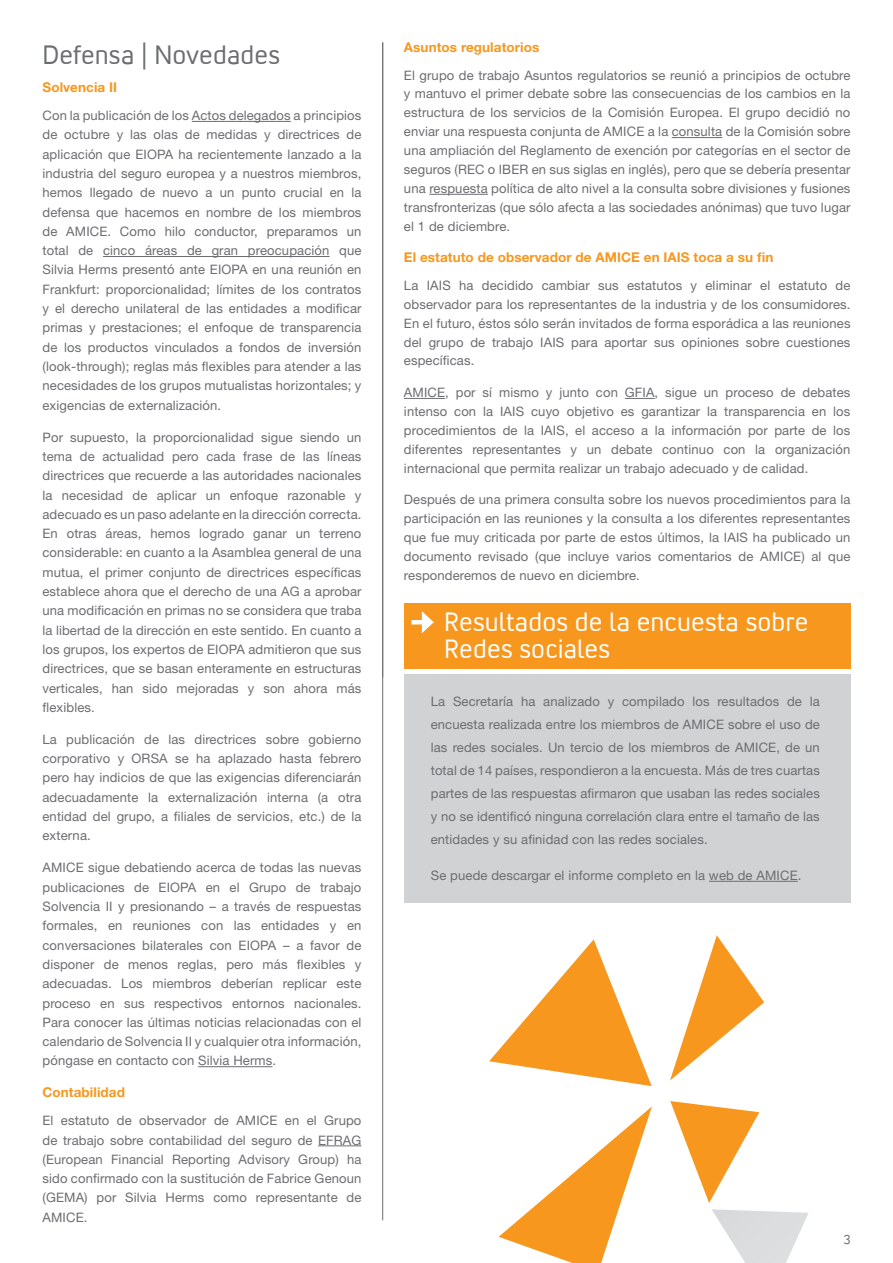
<style>
.page{position:relative;width:893px;height:1263px;background:#fff}
.page>*{position:absolute;margin:0;border:0;box-sizing:border-box;transform-origin:0 0}
.Amice_TITEL{font:27px/27px "Convection";letter-spacing:.005em;color:#fff}
.Amice_TITEL-2{font:27px "Convection";letter-spacing:.005em;color:#6c6d70}
.Amice_ORANGE{font:700 13.5px "Helvetica Neue LT Std";letter-spacing:.005em;color:#f7971d}
.Amice_body_copy{font:13.05px/19.4px "Helvetica Neue LT Std";letter-spacing:.01em;color:#6c6d70;text-align:justify}
.t1{font:13.05px "Convection";color:#6c6d70}
</style>
<div class="page">
<hr style="left:382px;top:42px;width:1px;height:1178px;background:#6c6d70">
<div style="left:404px;top:675px;width:446px;height:228px;background:#d1d2d4"></div>
<div style="left:404px;top:603px;width:446px;height:65px;background:#f7971d"></div>
<hr style="left:709px;top:881px;width:89px;height:1px;background:#6c6d70">
<hr style="left:411px;top:620px;width:15px;height:4px;background:#fff">
<svg style="left:422px;top:611px;width:12px;height:22px"></svg>
<svg style="left:489px;top:939px;width:163px;height:147px"></svg>
<svg style="left:670px;top:935px;width:94px;height:145px"></svg>
<svg style="left:499px;top:1106px;width:153px;height:157px"></svg>
<svg style="left:670px;top:1101px;width:89px;height:102px"></svg>
<svg style="left:712px;top:1209px;width:97px;height:54px"></svg>
<hr style="left:192px;top:121px;width:99px;height:1px;background:#6c6d70">
<hr style="left:103px;top:256px;width:227px;height:1px;background:#6c6d70">
<hr style="left:198px;top:1066px;width:74px;height:1px;background:#6c6d70">
<hr style="left:318px;top:1145px;width:43px;height:1px;background:#6c6d70">
<hr style="left:672px;top:137px;width:50px;height:1px;background:#6c6d70">
<hr style="left:429px;top:194px;width:59px;height:1px;background:#6c6d70">
<hr style="left:404px;top:398px;width:41px;height:1px;background:#6c6d70">
<hr style="left:625px;top:398px;width:30px;height:1px;background:#6c6d70">
<p class="Amice_TITEL-2" style="left:43px;top:38px;width:239px">Defensa | Novedades</p>
<p class="Amice_ORANGE" style="left:43px;top:79px;width:76px">Solvencia II</p>
<p class="Amice_body_copy" style="left:43px;top:106px;width:320px">Con la publicación de los Actos delegados a principios de octubre y las olas de medidas y directrices de aplicación que EIOPA ha recientemente lanzado a la industria del seguro europea y a nuestros miembros, hemos llegado de nuevo a un punto crucial en la defensa que hacemos en nombre de los miembros de AMICE. Como hilo conductor, preparamos un total de cinco áreas de gran preocupación que Silvia Herms presentó ante EIOPA en una reunión en Frankfurt: proporcionalidad; límites de los contratos y el derecho unilateral de las entidades a modificar primas y prestaciones; el enfoque de transparencia de los productos vinculados a fondos de inversión (look-through); reglas más flexibles para atender a las necesidades de los grupos mutualistas horizontales; y exigencias de externalización.</p>
<p class="Amice_body_copy" style="left:43px;top:427px;width:320px">Por supuesto, la proporcionalidad sigue siendo un tema de actualidad pero cada frase de las líneas directrices que recuerde a las autoridades nacionales la necesidad de aplicar un enfoque razonable y adecuado es un paso adelante en la dirección correcta.<br>En otras áreas, hemos logrado ganar un terreno considerable: en cuanto a la Asamblea general de una mutua, el primer conjunto de directrices específicas establece ahora que el derecho de una AG a aprobar una modificación en primas no se considera que traba la libertad de la dirección en este sentido. En cuanto a los grupos, los expertos de EIOPA admitieron que sus directrices, que se basan enteramente en estructuras verticales, han sido mejoradas y son ahora más flexibles.</p>
<p class="Amice_body_copy" style="left:43px;top:729px;width:320px">La publicación de las directrices sobre gobierno corporativo y ORSA se ha aplazado hasta febrero pero hay indicios de que las exigencias diferenciarán adecuadamente la externalización interna (a otra entidad del grupo, a filiales de servicios, etc.) de la externa.</p>
<p class="Amice_body_copy" style="left:43px;top:858px;width:320px">AMICE sigue debatiendo acerca de todas las nuevas publicaciones de EIOPA en el Grupo de trabajo Solvencia II y presionando – a través de respuestas formales, en reuniones con las entidades y en conversaciones bilaterales con EIOPA – a favor de disponer de menos reglas, pero más flexibles y adecuadas. Los miembros deberían replicar este proceso en sus respectivos entornos nacionales.<br>Para conocer las últimas noticias relacionadas con el calendario de Solvencia II y cualquier otra información, póngase en contacto con Silvia Herms.</p>
<p class="Amice_ORANGE" style="left:43px;top:1084px;width:84px">Contabilidad</p>
<p class="Amice_body_copy" style="left:43px;top:1111px;width:320px">El estatuto de observador de AMICE en el Grupo de trabajo sobre contabilidad del seguro de EFRAG (European Financial Reporting Advisory Group) ha sido confirmado con la sustitución de Fabrice Genoun (GEMA) por Silvia Herms como representante de AMICE.</p>
<p class="Amice_ORANGE" style="left:404px;top:39px;width:137px">Asuntos regulatorios</p>
<p class="Amice_body_copy" style="left:404px;top:65px;width:448px;line-height:18.9px">El grupo de trabajo Asuntos regulatorios se reunió a principios de octubre y mantuvo el primer debate sobre las consecuencias de los cambios en la estructura de los servicios de la Comisión Europea. El grupo decidió no enviar una respuesta conjunta de AMICE a la consulta de la Comisión sobre una ampliación del Reglamento de exención por categorías en el sector de seguros (REC o IBER en sus siglas en inglés), pero que se debería presentar una respuesta política de alto nivel a la consulta sobre divisiones y fusiones transfronterizas (que sólo afecta a las sociedades anónimas) que tuvo lugar el 1 de diciembre.</p>
<p class="Amice_ORANGE" style="left:404px;top:249px;width:371px">El estatuto de observador de AMICE en IAIS toca a su fin</p>
<p class="Amice_body_copy" style="left:404px;top:276px;width:448px;line-height:18.9px">La IAIS ha decidido cambiar sus estatutos y eliminar el estatuto de observador para los representantes de la industria y de los consumidores.<br>En el futuro, éstos sólo serán invitados de forma esporádica a las reuniones del grupo de trabajo IAIS para aportar sus opiniones sobre cuestiones específicas.</p>
<p class="Amice_body_copy" style="left:404px;top:383px;width:448px;line-height:18.9px">AMICE, por sí mismo y junto con GFIA, sigue un proceso de debates intenso con la IAIS cuyo objetivo es garantizar la transparencia en los procedimientos de la IAIS, el acceso a la información por parte de los diferentes representantes y un debate continuo con la organización internacional que permita realizar un trabajo adecuado y de calidad.</p>
<p class="Amice_body_copy" style="left:404px;top:490px;width:448px;line-height:18.9px">Después de una primera consulta sobre los nuevos procedimientos para la participación en las reuniones y la consulta a los diferentes representantes que fue muy criticada por parte de estos últimos, la IAIS ha publicado un documento revisado (que incluye varios comentarios de AMICE) al que responderemos de nuevo en diciembre.</p>
<p class="Amice_TITEL" style="left:444px;top:608px;width:366px">Resultados de la encuesta sobre<br>Redes sociales</p>
<p class="Amice_body_copy" style="left:431px;top:689px;width:391px;line-height:23.1px">La Secretaría ha analizado y compilado los resultados de la encuesta realizada entre los miembros de AMICE sobre el uso de las redes sociales. Un tercio de los miembros de AMICE, de un total de 14 países, respondieron a la encuesta. Más de tres cuartas partes de las respuestas afirmaron que usaban las redes sociales y no se identificó ninguna correlación clara entre el tamaño de las entidades y su afinidad con las redes sociales.</p>
<p class="Amice_body_copy" style="left:431px;top:865px;width:372px">Se puede descargar el informe completo en la web de AMICE.</p>
<p class="t1" style="left:844px;top:1231px;width:8px">3</p>
</div>
